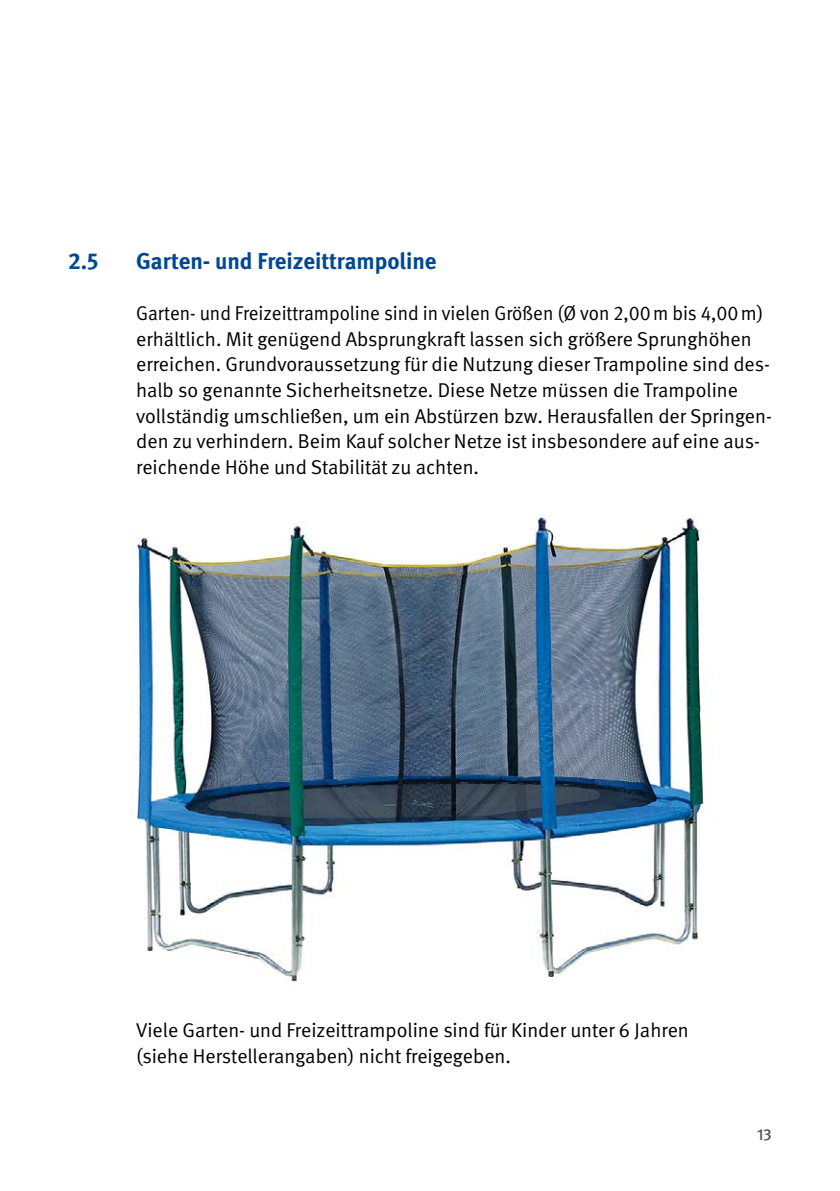
<style>
.page{position:relative;width:840px;height:1191px;background:#fff}
.page>*{position:absolute;margin:0;border:0;box-sizing:border-box;transform-origin:0 0}
.t1{font:700 23px "DGUV Meta";color:#004893}
.FT{font:20px/25.6px "DGUV Meta";color:#000;scale:.95 1}
.FT-2{font:20px/25.6px "DGUV Meta";color:#000}
.t2{font:500 16px "DGUV Meta";color:#565655}
</style>
<div class="page">
<img style="left:134px;top:515px;width:571px;height:467px">
<h2 class="t1" style="left:68px;top:247px;width:32px">2.5</h2>
<h2 class="t1" style="left:136px;top:247px;width:301px">Garten- und Freizeittrampoline</h2>
<p class="FT" style="left:136px;top:301px;width:670px">Garten- und Freizeittrampoline sind in vielen Größen (Ø von 2,00m bis 4,00m) erhältlich. Mit genügend Absprungkraft lassen sich größere Sprunghöhen erreichen. Grundvoraussetzung für die Nutzung dieser Trampoline sind des&shy;halb so genannte Sicherheitsnetze. Diese Netze müssen die Trampoline vollständig umschließen, um ein Abstürzen bzw. Herausfallen der Springen&shy;den zu verhindern. Beim Kauf solcher Netze ist insbesondere auf eine aus&shy;reichende Höhe und Stabilität zu achten.</p>
<p class="FT-2" style="left:136px;top:1018px;width:554px">Viele Garten- und Freizeittrampoline sind für Kinder unter 6 Jahren (siehe Herstellerangaben) nicht freigegeben.</p>
<p class="t2" style="left:756px;top:1124px;width:16px">13</p>
</div>
